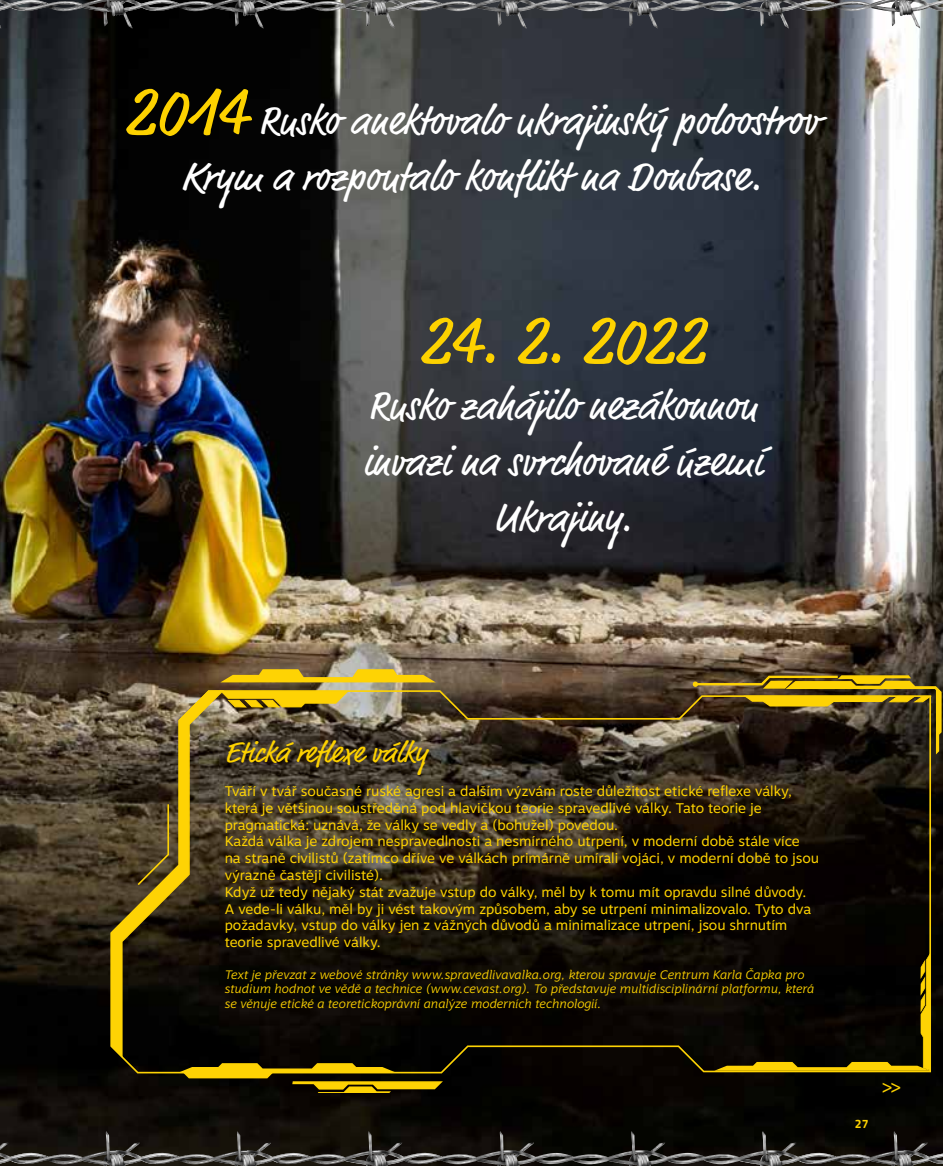
<style>
.page{position:relative;width:943px;height:1166px;background:#fff}
.page>*{position:absolute;margin:0;border:0;box-sizing:border-box;transform-origin:0 0}
.t1{font:70px "Market Pro";color:#fdd200}
.t2{font:42px/56px "Market Pro";color:#fff;text-align:center}
.t3{font:29.75px "Market Pro";color:#fdd200}
.t4{font:21px "Titillium Regular Upright";color:#fdd200}
.t5{font:14px/16.8px "Motiva Sans";color:#fdd200}
.t6{font:italic 300 12.25px/14.7px "Motiva Sans";color:#fdd200}
.t7{font:700 12.25px "Titillium";color:#fdd200}
.s1{font-size:70px;color:#fdd200}
</style>
<div class="page">
<img style="left:0;top:0;width:943px;height:1166px">
<svg style="left:110px;top:690px;width:821px;height:383px;background:#1f180e"></svg>
<svg style="left:692px;top:675px;width:249px;height:79px;background:#574718"></svg>
<svg style="left:220px;top:669px;width:216px;height:13px;background:#d1b027"></svg>
<svg style="left:714px;top:952px;width:216px;height:119px;background:#181202"></svg>
<svg style="left:111px;top:690px;width:332px;height:402px;background:#3f351b"></svg>
<img style="left:0;top:13px;width:30px;height:15px">
<img style="left:103px;top:13px;width:58px;height:15px">
<img style="left:227px;top:13px;width:36px;height:15px">
<svg style="left:0;top:0;width:476px;height:13px;background:#555656"></svg>
<svg style="left:815px;top:0;width:76px;height:13px"></svg>
<img style="left:345px;top:0;width:49px;height:28px">
<img style="left:608px;top:0;width:207px;height:27px">
<img style="left:891px;top:0;width:52px;height:28px">
<img style="left:0;top:1142px;width:30px;height:8px">
<img style="left:103px;top:1131px;width:58px;height:19px">
<img style="left:227px;top:1131px;width:54px;height:19px">
<svg style="left:0;top:1150px;width:476px;height:16px;background:#4b4945"></svg>
<svg style="left:739px;top:1150px;width:152px;height:16px;background:#484642"></svg>
<img style="left:345px;top:1131px;width:59px;height:35px">
<img style="left:476px;top:1132px;width:132px;height:34px">
<img style="left:891px;top:1131px;width:52px;height:35px">
<h2 class="t2" style="left:125px;top:94px;width:695px"><span class="s1">2014</span> Rusko anektovalo ukrajinský poloostrov<br>Krym a rozpoutalo konflikt na Donbase.</h2>
<h1 class="t1" style="left:419px;top:293px;width:287px">24. 2. 2022</h1>
<h2 class="t2" style="left:363px;top:379px;width:400px">Rusko zahájilo nezákonnou invazi na svrchované území<br>Ukrajiny.</h2>
<h3 class="t3" style="left:225px;top:733px;width:204px">Etická reflexe války</h3>
<p class="t5" style="left:225px;top:782px;width:596px">Tváří v tvář současné ruské agresi a dalším výzvám roste důležitost etické reflexe války, která je většinou soustředěná pod hlavičkou teorie spravedlivé války. Tato teorie je pragmatická: uznává, že války se vedly a (bohužel) povedou.<br>Každá válka je zdrojem nespravedlnosti a nesmírného utrpení, v moderní době stále více na straně civilistů (zatímco dříve ve válkách primárně umírali vojáci, v moderní době to jsou výrazně častěji civilisté).<br>Když už tedy nějaký stát zvažuje vstup do války, měl by k tomu mít opravdu silné důvody.<br>A vede-li válku, měl by ji vést takovým způsobem, aby se utrpení minimalizovalo. Tyto dva požadavky, vstup do války jen z vážných důvodů a minimalizace utrpení, jsou shrnutím teorie spravedlivé války.</p>
<p class="t6" style="left:225px;top:967px;width:591px">Text je převzat z webové stránky www.spravedlivavalka.org, kterou spravuje Centrum Karla Čapka pro studium hodnot ve vědě a technice (www.cevast.org). To představuje multidisciplinární platformu, která se věnuje etické a teoretickoprávní analýze moderních technologií.</p>
<p class="t7" style="left:854px;top:1114px;width:15px">27</p>
<h3 class="t4" style="left:881px;top:1070px;width:22px">&gt;&gt;</h3>
</div>
